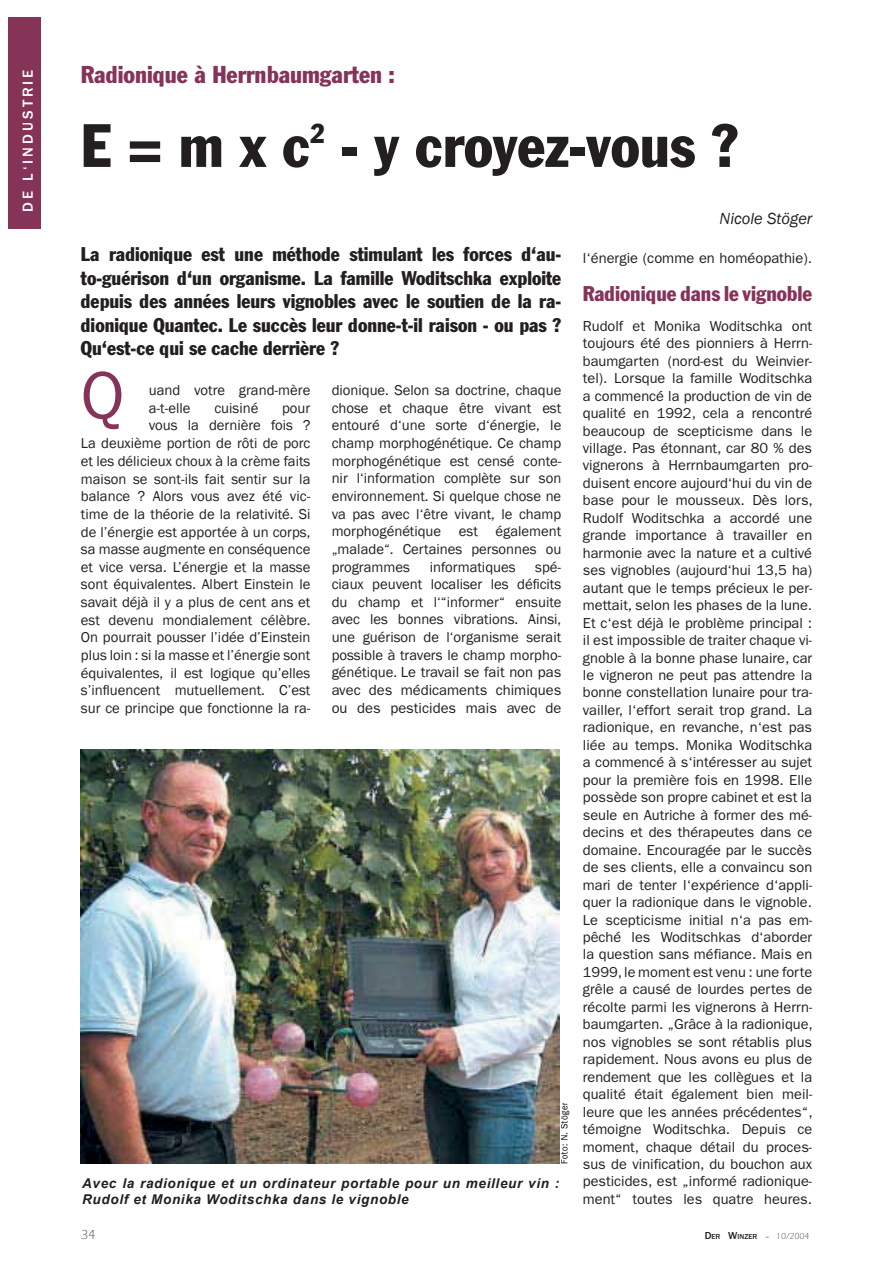
<style>
.page{position:relative;width:893px;height:1263px;background:#fff}
.page>*{position:absolute;margin:0;border:0;box-sizing:border-box;transform-origin:0 0}
.t1{font:69px "Franklin Gothic";color:#863359}
.t2{font:condensed 60px "Franklin Gothic Std";color:#231f20}
.t3{font:condensed 27px "Franklin Gothic Std";color:#231f20}
.t4{font:condensed 24px "Franklin Gothic";color:#863359}
.t5{font:condensed 21px "Franklin Gothic";color:#863359}
.t6{font:condensed 19.5px/23.4px "Franklin Gothic";color:#231f20;text-align:justify}
.t7{font:italic 16.5px "Franklin Gothic";color:#231f20}
.t8{font:500 15px "Franklin Gothic LT";letter-spacing:.2em;color:#fff}
.t9{font:14.7px/17.7px "Franklin Gothic";color:#231f20;text-align:justify}
.t10{font:14.7px/17.7px "Franklin Gothic LT";color:#231f20;text-align:justify}
.t11{font:14.55px/17.4px "Franklin Gothic LT";color:#231f20;text-align:justify}
.t12{font:italic 700 13.5px/16.2px "Arial";letter-spacing:.05em;color:#231f20}
.t13{font:300 13.5px "ITC Eras Std";color:#231f20}
.t14{font:500 7.5px "Franklin Gothic LT";color:#231f20}
.s1{font-family:"Franklin Gothic"}
.s2{font-size:10.5px}
.s3{font-family:"Franklin Gothic";font-weight:400}
.s4{font-family:"ITC Eras Std";font-weight:300;font-size:9px}
</style>
<div class="page">
<img style="left:81px;top:749px;width:478px;height:414px">
<div style="left:8px;top:18px;width:33px;height:211px;background:#853458"></div>
<img style="left:561px;top:1103px;width:9px;height:60px">
<p class="t8" style="left:20px;top:212px;width:144px;rotate:-90deg">DE L‘INDUSTRIE</p>
<h3 class="t4" style="left:81px;top:60px;width:316px">Radionique à Herrnbaumgarten :</h3>
<h2 class="t2" style="left:81px;top:109px;width:231px">E = m x c</h2>
<h3 class="t3" style="left:310px;top:117px;width:16px">2</h3>
<h2 class="t2" style="left:341px;top:109px;width:399px">- y croyez-vous ?</h2>
<p class="t6" style="left:81px;top:243px;width:482px">La radionique est une méthode stimulant les forces d‘au&shy;to-guérison d‘un organisme. La famille Woditschka exploite depuis des années leurs vignobles avec le soutien de la ra&shy;dionique Quantec. Le succès leur donne-t-il raison - ou pas ?<br>Qu‘est-ce qui se cache derrière ?</p>
<h1 class="t1" style="left:81px;top:352px;width:45px">Q</h1>
<p class="t9" style="left:149px;top:382px;width:163px">uand votre grand-mère a-t-elle</p>
<p class="t9" style="left:214px;top:399px;width:45px">cuisiné</p>
<p class="t9" style="left:282px;top:399px;width:30px">pour</p>
<p class="t9" style="left:149px;top:417px;width:163px">vous la dernière fois ?</p>
<p class="t9" style="left:81px;top:435px;width:231px">La deuxième portion de rôti de porc et les délicieux choux à la crème faits maison se sont-ils fait sentir sur la balance ? Alors vous avez été vic&shy;time de la théorie de la relativité. Si de l’énergie est apportée à un corps, sa masse augmente en conséquence et vice versa. L’énergie et la masse sont équivalentes. Albert Einstein le savait déjà il y a plus de cent ans et est devenu mondialement célèbre.<br>On pourrait pousser l’idée d’Einstein plus loin : si la masse et l’énergie sont équivalentes, il est logique qu’elles s’influencent mutuellement. C’est sur ce principe que fonctionne la ra-</p>
<p class="t9" style="left:332px;top:382px;width:231px">dionique. Selon sa doctrine, chaque chose et chaque être vivant est entouré d‘une sorte d‘énergie, le champ morphogénétique. Ce champ morphogénétique est censé conte&shy;nir l‘information complète sur son environnement. Si quelque chose ne va pas avec l‘être vivant, le champ morphogénétique est également „malade“. Certaines personnes ou programmes</p>
<p class="t9" style="left:332px;top:558px;width:231px;text-indent:204px">spé&shy;ciaux peuvent localiser les déficits du champ et l‘“informer“ ensuite avec les bonnes vibrations. Ainsi, une guérison de l‘organisme serait possible à travers le champ morpho-</p>
<p class="t10" style="left:332px;top:664px;width:231px"><span class="s1">génétique.</span> Le travail se fait non pas avec des médicaments chimiques ou des pesticides mais avec de</p>
<p class="t9" style="left:430px;top:558px;width:87px">informatiques</p>
<p class="t12" style="left:82px;top:1175px;width:479px">Avec la radionique et un ordinateur portable pour un meilleur vin :<br>Rudolf et Monika Woditschka dans le vignoble</p>
<p class="t7" style="left:719px;top:208px;width:94px">Nicole Stöger</p>
<p class="t10" style="left:583px;top:249px;width:231px">l‘énergie (comme en homéopathie).</p>
<h3 class="t5" style="left:583px;top:280px;width:231px">Radionique dans le vignoble</h3>
<p class="t11" style="left:583px;top:317px;width:232px">Rudolf et Monika Woditschka ont toujours été des pionniers à Herrn&shy;baumgarten (nord-est du Weinvier&shy;tel). Lorsque la famille Woditschka a commencé la production de vin de qualité en 1992, cela a rencontré beaucoup de scepticisme dans le village. Pas étonnant, car 80 % des vignerons à Herrnbaumgarten pro&shy;duisent encore aujourd‘hui du vin de base pour le mousseux. Dès lors, Rudolf Woditschka a accordé une grande importance à travailler en harmonie avec la nature et a cultivé ses vignobles (aujourd‘hui 13,5 ha) autant que le temps précieux le per&shy;mettait, selon les phases de la lune.<br>Et c‘est déjà le problème principal : il est impossible de traiter chaque vi&shy;gnoble à la bonne phase lunaire, car le vigneron ne peut pas attendre la bonne constellation lunaire pour tra&shy;vailler, l‘effort serait trop grand. La radionique, en revanche, n‘est pas liée au temps. Monika Woditschka a commencé à s‘intéresser au sujet pour la première fois en 1998. Elle possède son propre cabinet et est la seule en Autriche à former des mé&shy;decins et des thérapeutes dans ce domaine. Encouragée par le succès de ses clients, elle a convaincu son mari de tenter l‘expérience d‘appli&shy;quer la radionique dans le vignoble.<br>Le scepticisme initial n‘a pas em&shy;pêché les Woditschkas d‘aborder la question sans méfiance. Mais en 1999, le moment est venu : une forte grêle a causé de lourdes pertes de récolte parmi les vignerons à Herrn&shy;baumgarten. „Grâce à la radionique, nos vignobles se sont rétablis plus rapidement. Nous avons eu plus de rendement que les collègues et la qualité était également bien meil&shy;leure que les années précédentes“, témoigne Woditschka. Depuis ce moment, chaque détail du proces&shy;sus de vinification, du bouchon aux pesticides, est „informé radionique&shy;ment“ toutes les quatre heures.</p>
<p class="t13" style="left:81px;top:1227px;width:16px">34</p>
<p class="t14" style="left:705px;top:1233px;width:106px"><span class="s2">D</span>ER <span class="s2">W</span>INZER <span class="s3">–</span> <span class="s4">10/2004</span></p>
</div>
